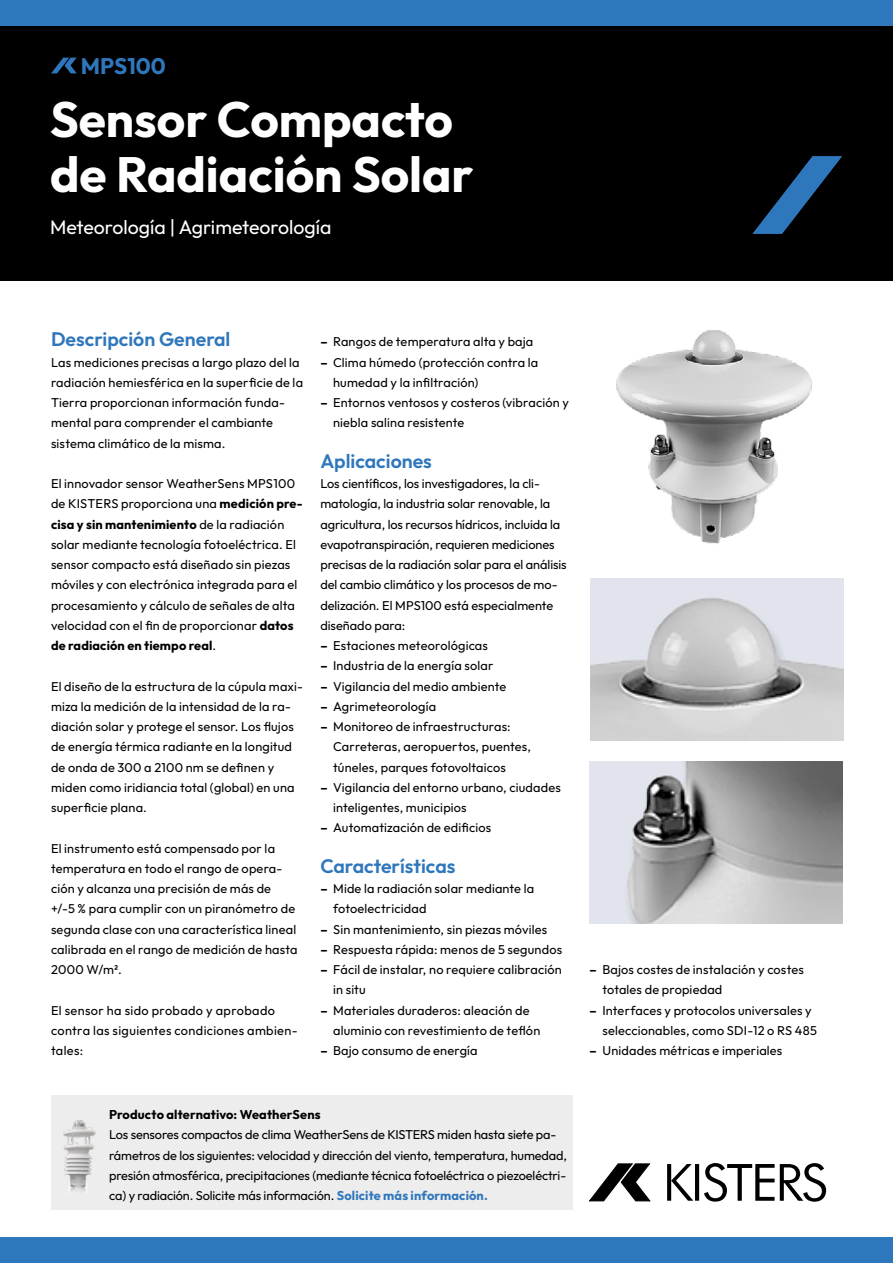
<style>
.page{position:relative;width:893px;height:1263px;background:#fff}
.page>*{position:absolute;margin:0;border:0;box-sizing:border-box;transform-origin:0 0}
.t1{font:700 49.5px/55.5px "Outfit";color:#fff}
.t2{font:700 22.5px "Outfit";color:#2f77bc}
.t3{font:600 19.5px "Outfit";color:#2f77bc}
.t4{font:19.5px "Outfit";color:#fff}
.t5{font:12.75px/20.2px "Outfit";letter-spacing:.01em;color:#000}
.t6{font:12.75px/20.2px "Outfit";letter-spacing:-.01em;color:#000}
.t7{font:12.75px/20.2px "Outfit";letter-spacing:.03em;color:#000}
.t8{font:700 12.75px "Outfit";letter-spacing:.01em;color:#000}
.s1{font-weight:700}
.s2{font-weight:700;color:#2f77bc}
</style>
<div class="page">
<div style="left:0;top:26px;width:893px;height:255px;background:#000"></div>
<svg style="left:667px;top:1164px;width:4px;height:37px"></svg>
<svg style="left:671px;top:1164px;width:22px;height:37px"></svg>
<hr style="left:695px;top:1164px;width:4px;height:37px;background:#000">
<svg style="left:704px;top:1163px;width:122px;height:39px"></svg>
<svg style="left:589px;top:1163px;width:61px;height:38px"></svg>
<div style="left:0;top:0;width:893px;height:26px;background:#2f77bc"></div>
<div style="left:0;top:1237px;width:893px;height:26px;background:#2f77bc"></div>
<svg style="left:51px;top:58px;width:26px;height:15px"></svg>
<svg style="left:753px;top:156px;width:89px;height:78px"></svg>
<div style="left:51px;top:1096px;width:522px;height:114px;background:#ededed"></div>
<img style="left:63px;top:1120px;width:33px;height:71px">
<img style="left:616px;top:329px;width:196px;height:215px">
<img style="left:590px;top:579px;width:253px;height:162px">
<img style="left:589px;top:762px;width:253px;height:162px">
<h2 class="t2" style="left:81px;top:53px;width:87px">MPS100</h2>
<h1 class="t1" style="left:50px;top:91px;width:425px">Sensor Compacto de Radiación Solar</h1>
<h3 class="t4" style="left:50px;top:216px;width:283px">Meteorología | Agrimeteorología</h3>
<h3 class="t3" style="left:51px;top:328px;width:181px">Descripción General</h3>
<p class="t5" style="left:51px;top:352px;width:254px">Las mediciones precisas a largo plazo del la radiación hemiesférica en la superficie de la Tierra proporcionan información funda&shy;mental para comprender el cambiante sistema climático de la misma.</p>
<p class="t5" style="left:51px;top:473px;width:253px">El innovador sensor WeatherSens MPS100 de KISTERS proporciona una <span class="s1">medición pre&shy;cisa y sin mantenimiento</span> de la radiación solar mediante tecnología fotoeléctrica. El sensor compacto está diseñado sin piezas móviles y con electrónica integrada para el procesamiento y cálculo de señales de alta velocidad con el fin de proporcionar <span class="s1">datos de radiación en tiempo real</span>.</p>
<p class="t5" style="left:51px;top:676px;width:253px">El diseño de la estructura de la cúpula maxi&shy;miza la medición de la intensidad de la ra&shy;diación solar y protege el sensor. Los flujos de energía térmica radiante en la longitud de onda de 300 a 2100 nm se definen y miden como iridiancia total (global) en una superficie plana.</p>
<p class="t5" style="left:51px;top:838px;width:248px">El instrumento está compensado por la temperatura en todo el rango de opera&shy;ción y alcanza una precisión de más de +/-5 % para cumplir con un piranómetro de segunda clase con una característica lineal calibrada en el rango de medición de hasta 2000 W/m².</p>
<p class="t7" style="left:51px;top:1000px;width:248px">El sensor ha sido probado y aprobado contra las siguientes condiciones ambien&shy;tales:</p>
<p class="t5" style="left:320px;top:332px;width:215px"><span class="s1">–</span> Rangos de temperatura alta y baja</p>
<p class="t5" style="left:333px;top:352px;width:207px;text-indent:-13px"><span class="s1">–</span> Clima húmedo (protección contra la humedad y la infiltración)</p>
<p class="t5" style="left:333px;top:392px;width:237px;text-indent:-13px"><span class="s1">–</span> Entornos ventosos y costeros (vibración y niebla salina resistente</p>
<h3 class="t3" style="left:320px;top:450px;width:113px">Aplicaciones</h3>
<p class="t5" style="left:320px;top:473px;width:248px">Los científicos, los investigadores, la cli&shy;matología, la industria solar renovable, la agricultura, los recursos hídricos, incluida la evapotranspiración, requieren mediciones precisas de la radiación solar para el análisis del cambio climático y los procesos de mo&shy;delización. El MPS100 está especialmente diseñado para:</p>
<p class="t5" style="left:320px;top:635px;width:169px"><span class="s1">–</span> Estaciones meteorológicas</p>
<p class="t5" style="left:320px;top:656px;width:175px"><span class="s1">–</span> Industria de la energía solar</p>
<p class="t5" style="left:320px;top:676px;width:188px"><span class="s1">–</span> Vigilancia del medio ambiente</p>
<p class="t5" style="left:320px;top:696px;width:117px"><span class="s1">–</span> Agrimeteorología</p>
<p class="t5" style="left:333px;top:716px;width:199px;text-indent:-13px"><span class="s1">–</span> Monitoreo de infraestructuras:<br>Carreteras, aeropuertos, puentes, túneles, parques fotovoltaicos</p>
<p class="t5" style="left:333px;top:777px;width:229px;text-indent:-13px"><span class="s1">–</span> Vigilancia del entorno urbano, ciudades inteligentes, municipios</p>
<p class="t5" style="left:320px;top:818px;width:172px"><span class="s1">–</span> Automatización de edificios</p>
<h3 class="t3" style="left:320px;top:855px;width:137px">Características</h3>
<p class="t5" style="left:333px;top:878px;width:203px;text-indent:-13px"><span class="s1">–</span> Mide la radiación solar mediante la fotoelectricidad</p>
<p class="t5" style="left:320px;top:919px;width:228px"><span class="s1">–</span> Sin mantenimiento, sin piezas móviles</p>
<p class="t5" style="left:320px;top:939px;width:243px"><span class="s1">–</span> Respuesta rápida: menos de 5 segundos</p>
<p class="t5" style="left:333px;top:959px;width:230px;text-indent:-13px"><span class="s1">–</span> Fácil de instalar, no requiere calibración in situ</p>
<p class="t5" style="left:333px;top:1000px;width:209px;text-indent:-13px"><span class="s1">–</span> Materiales duraderos: aleación de aluminio con revestimiento de teflón</p>
<p class="t5" style="left:320px;top:1040px;width:159px"><span class="s1">–</span> Bajo consumo de energía</p>
<p class="t8" style="left:109px;top:1107px;width:213px">Producto alternativo: WeatherSens</p>
<p class="t6" style="left:109px;top:1125px;width:459px">Los sensores compactos de clima WeatherSens de KISTERS miden hasta siete pa&shy;rámetros de los siguientes: velocidad y dirección del viento, temperatura, humedad, presión atmosférica, precipitaciones (mediante técnica fotoeléctrica o piezoeléctri&shy;ca) y radiación. Solicite más información. <span class="s2">Solicite más información.</span></p>
<p class="t5" style="left:602px;top:959px;width:203px;text-indent:-13px"><span class="s1">–</span> Bajos costes de instalación y costes totales de propiedad</p>
<p class="t5" style="left:602px;top:1000px;width:216px;text-indent:-13px"><span class="s1">–</span> Interfaces y protocolos universales y seleccionables, como SDI-12 o RS 485</p>
<p class="t5" style="left:590px;top:1040px;width:194px"><span class="s1">–</span> Unidades métricas e imperiales</p>
</div>
